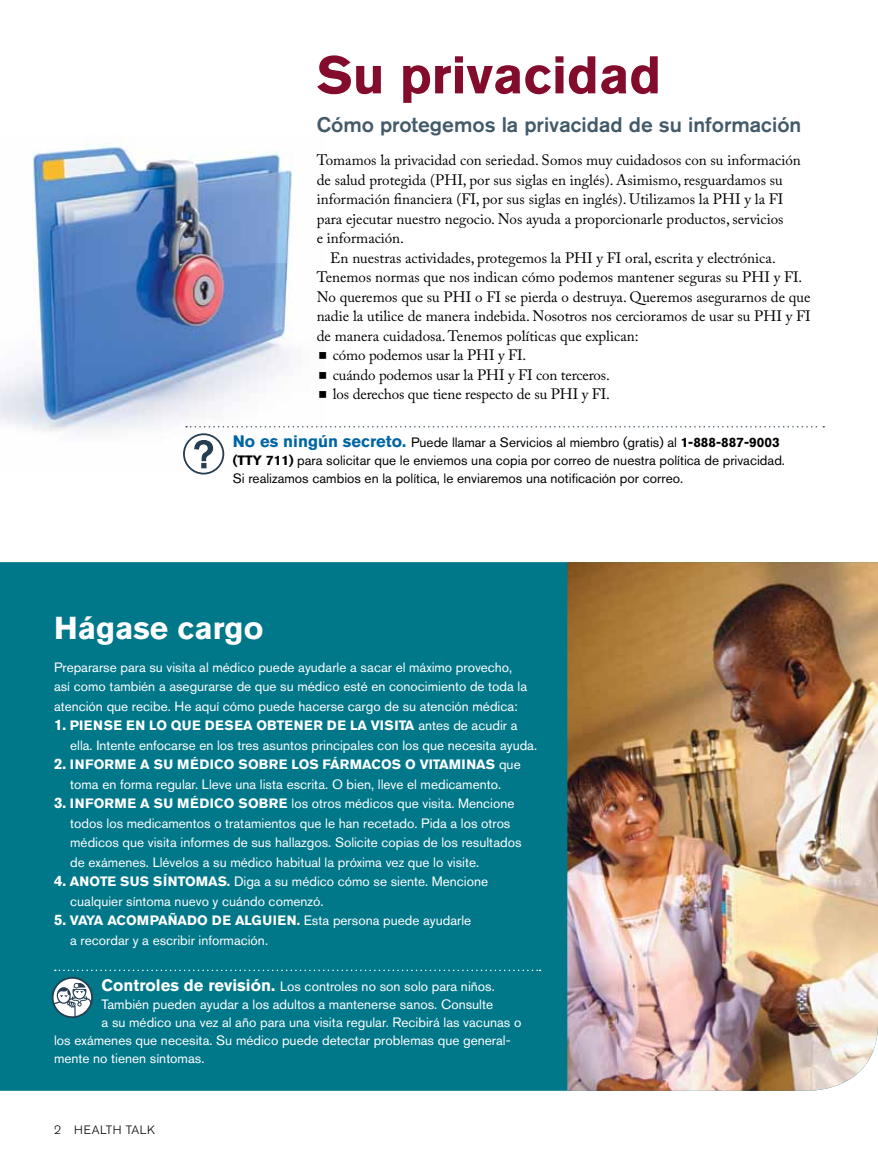
<style>
.page{position:relative;width:878px;height:1161px;background:#fff}
.page>*{position:absolute;margin:0;border:0;box-sizing:border-box;transform-origin:0 0}
.t1{font:700 52.5px "Akzidenz Grotesk BE";color:#830b2c}
.t2{font:700 31.5px "Akzidenz Grotesk BE";color:#fff}
.t3{font:500 21px "Akzidenz Grotesk BE";color:#425a69}
.t4{font:15px "Adobe Caslon Pro";color:#000}
.t5{font:13.5px/19.5px "Akzidenz Grotesk BE";color:#fff}
.t6{font:13.5px/18px "Akzidenz Grotesk BE";color:#000}
.t7{font:700 13.5px "Akzidenz Grotesk BE";color:#fff}
.t8{font:300 12px "Akzidenz Grotesk BE";letter-spacing:.05em;color:#000}
.s1{font-weight:700;font-size:16.5px;color:#0065a4}
.s2{font-weight:700}
.s3{font-size:15px}
.s4{font-weight:700;font-size:15px}
.s5{font-weight:700;font-size:16.5px}
</style>
<div class="page">
<img style="left:0;top:138px;width:293px;height:295px">
<div style="left:0;top:562px;width:567px;height:529px;background:#00788a"></div>
<svg style="left:55px;top:970px;width:485px;height:1px"></svg>
<svg style="left:52px;top:977px;width:41px;height:41px"></svg>
<svg style="left:183px;top:426px;width:641px;height:49px"></svg>
<img style="left:567px;top:562px;width:311px;height:529px">
<h1 class="t1" style="left:316px;top:45px;width:346px">SU PRIVACIDAD</h1>
<h3 class="t3" style="left:316px;top:112px;width:486px">Cómo protegemos la privacidad de su información</h3>
<p class="t4" style="left:316px;top:151px;width:485px">Tomamos la privacidad con seriedad. Somos muy cuidadosos con su información</p>
<p class="t4" style="left:316px;top:171px;width:467px">de salud protegida (PHI, por sus siglas en inglés). Asimismo, resguardamos su</p>
<p class="t4" style="left:316px;top:190px;width:468px">información financiera (FI, por sus siglas en inglés). Utilizamos la PHI y la FI</p>
<p class="t4" style="left:316px;top:210px;width:468px">para ejecutar nuestro negocio. Nos ayuda a proporcionarle productos, servicios</p>
<p class="t4" style="left:316px;top:229px;width:89px">e información.</p>
<p class="t4" style="left:330px;top:249px;width:447px">En nuestras actividades, protegemos la PHI y FI oral, escrita y electrónica.</p>
<p class="t4" style="left:316px;top:268px;width:487px">Tenemos normas que nos indican cómo podemos mantener seguras su PHI y FI.</p>
<p class="t4" style="left:316px;top:288px;width:495px">No queremos que su PHI o FI se pierda o destruya. Queremos asegurarnos de que</p>
<p class="t4" style="left:316px;top:307px;width:495px">nadie la utilice de manera indebida. Nosotros nos cercioramos de usar su PHI y FI</p>
<p class="t4" style="left:316px;top:327px;width:323px">de manera cuidadosa. Tenemos políticas que explican:</p>
<p class="t4" style="left:333px;top:346px;width:195px">cómo podemos usar la PHI y FI.</p>
<p class="t4" style="left:333px;top:366px;width:278px">cuándo podemos usar la PHI y FI con terceros.</p>
<p class="t4" style="left:333px;top:385px;width:278px">los derechos que tiene respecto de su PHI y FI.</p>
<p class="t6" style="left:233px;top:433px;width:553px"><span class="s1">NO ES NINGÚN SECRETO.</span> Puede llamar a Servicios al miembro (gratis) al <span class="s2">1-888-887-9003 (TTY 711)</span> para solicitar que le enviemos una copia por correo de nuestra política de privacidad.<br>Si realizamos cambios en la política, le enviaremos una notificación por correo.</p>
<h2 class="t2" style="left:54px;top:610px;width:211px">HÁGASE CARGO</h2>
<p class="t5" style="left:54px;top:657px;width:474px">Prepararse para su visita al médico puede ayudarle a sacar el máximo provecho, así como también a asegurarse de que su médico esté en conocimiento de toda la atención que recibe. He aquí cómo puede hacerse cargo de su atención médica:</p>
<p class="t7" style="left:54px;top:718px;width:233px"><span class="s3">1.</span> PIENSE EN LO QUE DESEA OBTENER</p>
<p class="t7" style="left:327px;top:718px;width:75px">DE LA VISITA</p>
<p class="t5" style="left:70px;top:716px;width:468px;text-indent:348px">antes de acudir a ella. Intente enfocarse en los tres asuntos principales con los que necesita ayuda.</p>
<p class="t7" style="left:54px;top:757px;width:62px"><span class="s3">2.</span> INFORME</p>
<p class="t7" style="left:140px;top:757px;width:211px">A SU M ÉDICO SOBRE LOS FÁRMAC</p>
<p class="t7" style="left:381px;top:757px;width:57px">OS O VITAMINA</p>
<p class="t5" style="left:70px;top:755px;width:452px;text-indent:415px"><span class="s2">S</span> que toma en forma regular. Lleve una lista escrita. O bien, lleve el medicamento.</p>
<p class="t7" style="left:54px;top:796px;width:62px"><span class="s3">3.</span> INFORME</p>
<p class="t5" style="left:70px;top:794px;width:453px;text-indent:70px"><span class="s2">A SU M ÉDICO SOBRE</span> los otros médicos que visita. Mencione todos los medicamentos o tratamientos que le han recetado. Pida a los otros médicos que visita informes de sus hallazgos. Solicite copias de los resultados de exámenes. Llévelos a su médico habitual la próxima vez que lo visite.</p>
<p class="t5" style="left:54px;top:872px;width:435px"><span class="s4">4.</span> <span class="s2">AN OTE SUS SÍNTOMAS.</span> Diga a su médico cómo se siente. Mencione</p>
<p class="t5" style="left:70px;top:891px;width:255px">cualquier síntoma nuevo y cuándo comenzó.</p>
<p class="t7" style="left:54px;top:913px;width:94px"><span class="s3">5.</span>VAYA ACOMPA</p>
<p class="t5" style="left:70px;top:911px;width:402px;text-indent:97px"><span class="s2">ÑADO DE ALG UIEN.</span> Esta persona puede ayudarle a recordar y a escribir información.</p>
<p class="t5" style="left:102px;top:976px;width:395px"><span class="s5">CONTROLES DE REVISIÓN.</span> Los controles no son solo para niños.</p>
<p class="t5" style="left:102px;top:994px;width:393px">También pueden ayudar a los adultos a mantenerse sanos. Consulte</p>
<p class="t5" style="left:102px;top:1012px;width:421px">a su médico una vez al año para una visita regular. Recibirá las vacunas o</p>
<p class="t5" style="left:54px;top:1030px;width:458px">los exámenes que necesita. Su médico puede detectar problemas que general-</p>
<p class="t5" style="left:54px;top:1048px;width:152px">mente no tienen síntomas.</p>
<p class="t8" style="left:54px;top:1123px;width:103px">2 HEALTH TALK</p>
</div>
